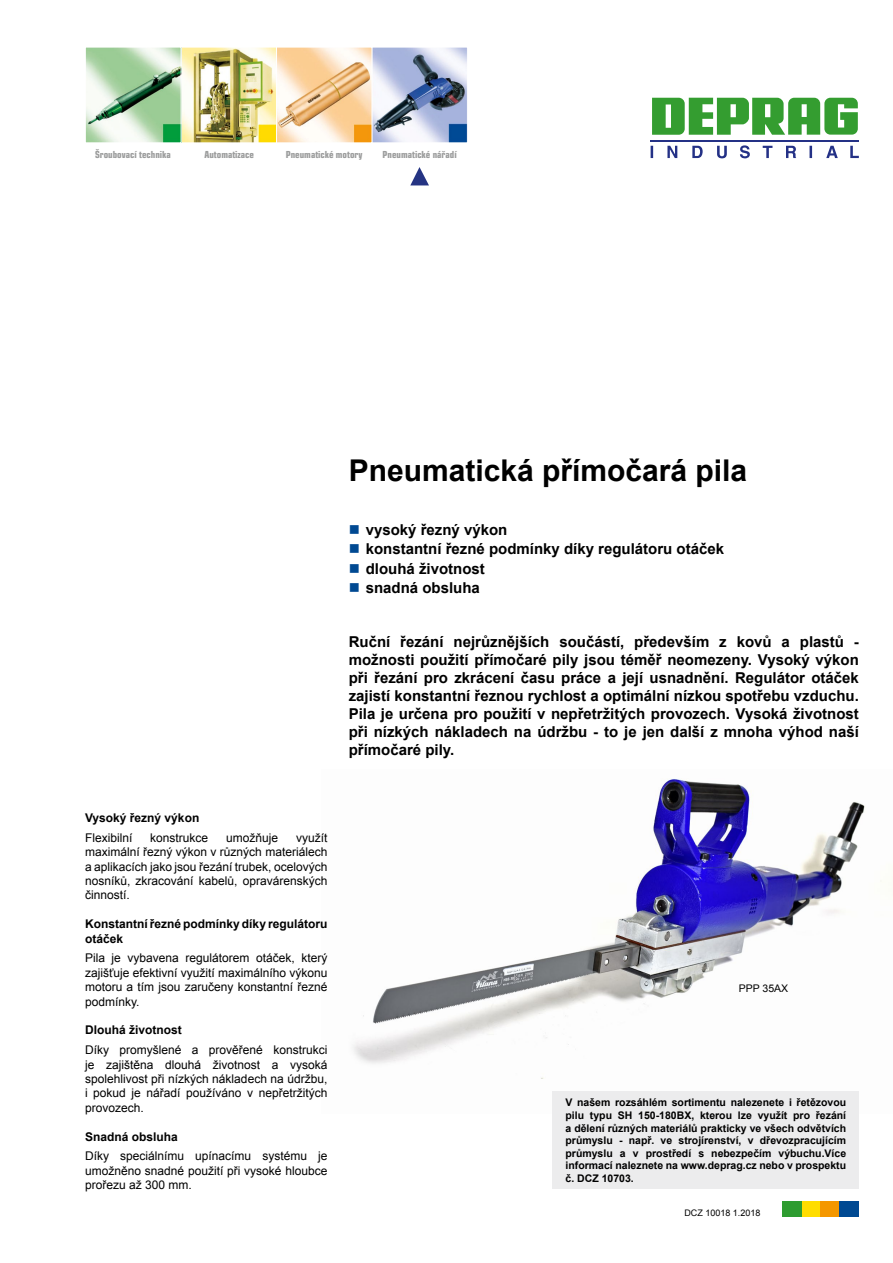
<style>
.page{position:relative;width:893px;height:1263px;background:#fff}
.page>*{position:absolute;margin:0;border:0;box-sizing:border-box;transform-origin:0 0}
.t1{font:700 30px "Arial";color:#000}
.t2{font:700 15px/18px "Arial";color:#000;text-align:justify}
.t3{font:12px/14.4px "Arial";color:#000;text-align:justify}
.t4{font:700 12px/14.4px "Arial";color:#000}
.t5{font:700 10.5px/12.6px "Arial";color:#000;text-align:justify}
.t6{font:10.5px "Arial";color:#000}
.t7{font:700 condensed 9.75px "Eurostile LT Std";color:#9c9d9d}
.t8{font:9px "Arial";color:#000}
.s1{color:#004992}
</style>
<div class="page">
<img style="left:353px;top:779px;width:529px;height:334px">
<svg style="left:651px;top:145px;width:208px;height:13px"></svg>
<hr style="left:651px;top:140px;width:208px;height:1px;background:#243186">
<svg style="left:652px;top:98px;width:206px;height:37px"></svg>
<div style="left:801px;top:1201px;width:20px;height:15px;background:#fd0"></div>
<div style="left:820px;top:1201px;width:20px;height:15px;background:#f49700"></div>
<div style="left:840px;top:1201px;width:19px;height:15px;background:#004992"></div>
<div style="left:782px;top:1201px;width:19px;height:15px;background:#2e9c30"></div>
<svg style="left:410px;top:167px;width:19px;height:19px"></svg>
<img style="left:87px;top:49px;width:379px;height:92px">
<div style="left:371px;top:47px;width:97px;height:96px;border:1px solid #fff"></div>
<div style="left:276px;top:47px;width:96px;height:96px;border:1px solid #fff"></div>
<div style="left:180px;top:47px;width:97px;height:96px;border:1px solid #fff"></div>
<div style="left:85px;top:47px;width:96px;height:96px;border:1px solid #fff"></div>
<div style="left:553px;top:1091px;width:306px;height:98px;background:#ececed"></div>
<p class="t7" style="left:95px;top:149px;width:77px">Šroubovací technika</p>
<p class="t7" style="left:204px;top:149px;width:51px">Automatizace</p>
<p class="t7" style="left:286px;top:149px;width:78px">Pneumatické motory</p>
<p class="t7" style="left:383px;top:149px;width:76px">Pneumatické nárˇ adí</p>
<h1 class="t1" style="left:349px;top:450px;width:400px">Pneumatická přímočará pila</h1>
<p class="t2" style="left:349px;top:521px;width:160px"><span class="s1">■</span> vysoký řezný výkon</p>
<p class="t2" style="left:349px;top:541px;width:377px"><span class="s1">■</span> konstantní řezné podmínky díky regulátoru otáček</p>
<p class="t2" style="left:349px;top:560px;width:138px"><span class="s1">■</span> dlouhá životnost</p>
<p class="t2" style="left:349px;top:580px;width:133px"><span class="s1">■</span> snadná obsluha</p>
<p class="t2" style="left:349px;top:633px;width:512px">Ruční řezání nejrůznějších součástí, především z kovů a plastů - možnosti použití přímočaré pily jsou téměř neomezeny. Vysoký výkon při řezání pro zkrácení času práce a její usnadnění. Regulátor otáček zajistí konstantní řeznou rychlost a optimální nízkou spotřebu vzduchu.<br>Pila je určena pro použití v nepřetržitých provozech. Vysoká životnost při nízkých nákladech na údržbu - to je jen další z mnoha výhod naší přímočaré pily.</p>
<p class="t4" style="left:85px;top:811px;width:116px">Vysoký řezný výkon</p>
<p class="t3" style="left:85px;top:830px;width:49px">Flexibilní</p>
<p class="t3" style="left:150px;top:830px;width:60px">konstrukce</p>
<p class="t3" style="left:226px;top:830px;width:54px">umožňuje</p>
<p class="t3" style="left:85px;top:830px;width:244px;text-indent:211px">využít maximální řezný výkon v různých materiálech a aplikacích jako jsou řezání trubek, ocelových nosníků, zkracování kabelů, opravárenských činností.</p>
<p class="t4" style="left:85px;top:917px;width:244px">Konstantní řezné podmínky díky regulátoru otáček</p>
<p class="t3" style="left:85px;top:951px;width:244px">Pila je vybavena regulátorem otáček, který zajišťuje efektivní využití maximálního výkonu motoru a tím jsou zaručeny konstantní řezné podmínky.</p>
<p class="t4" style="left:85px;top:1023px;width:98px">Dlouhá životnost</p>
<p class="t3" style="left:85px;top:1043px;width:244px">Díky promyšlené a prověřené konstrukci je zajištěna dlouhá životnost a vysoká spolehlivost při nízkých nákladech na údržbu, i pokud je nářadí používáno v nepřetržitých provozech.</p>
<p class="t4" style="left:85px;top:1129px;width:94px">Snadná obsluha</p>
<p class="t3" style="left:85px;top:1149px;width:244px">Díky speciálnímu upínacímu systému je umožněno snadné použití při vysoké hloubce prořezu až 300 mm.</p>
<p class="t6" style="left:739px;top:981px;width:51px">PPP 35AX</p>
<p class="t5" style="left:566px;top:1097px;width:282px">V našem rozsáhlém sortimentu nalezenete i řetězovou pilu typu SH 150-180BX, kterou lze využít pro řezání a dělení různých materiálů prakticky ve všech odvětvích průmyslu - např. ve strojírenství, v dřevozpracujícím průmyslu a v prostředí s nebezpečím výbuchu.Více informací naleznete na www.deprag.cz nebo v prospektu č. DCZ 10703.</p>
<p class="t8" style="left:684px;top:1207px;width:78px">DCZ 10018 1.2018</p>
</div>
